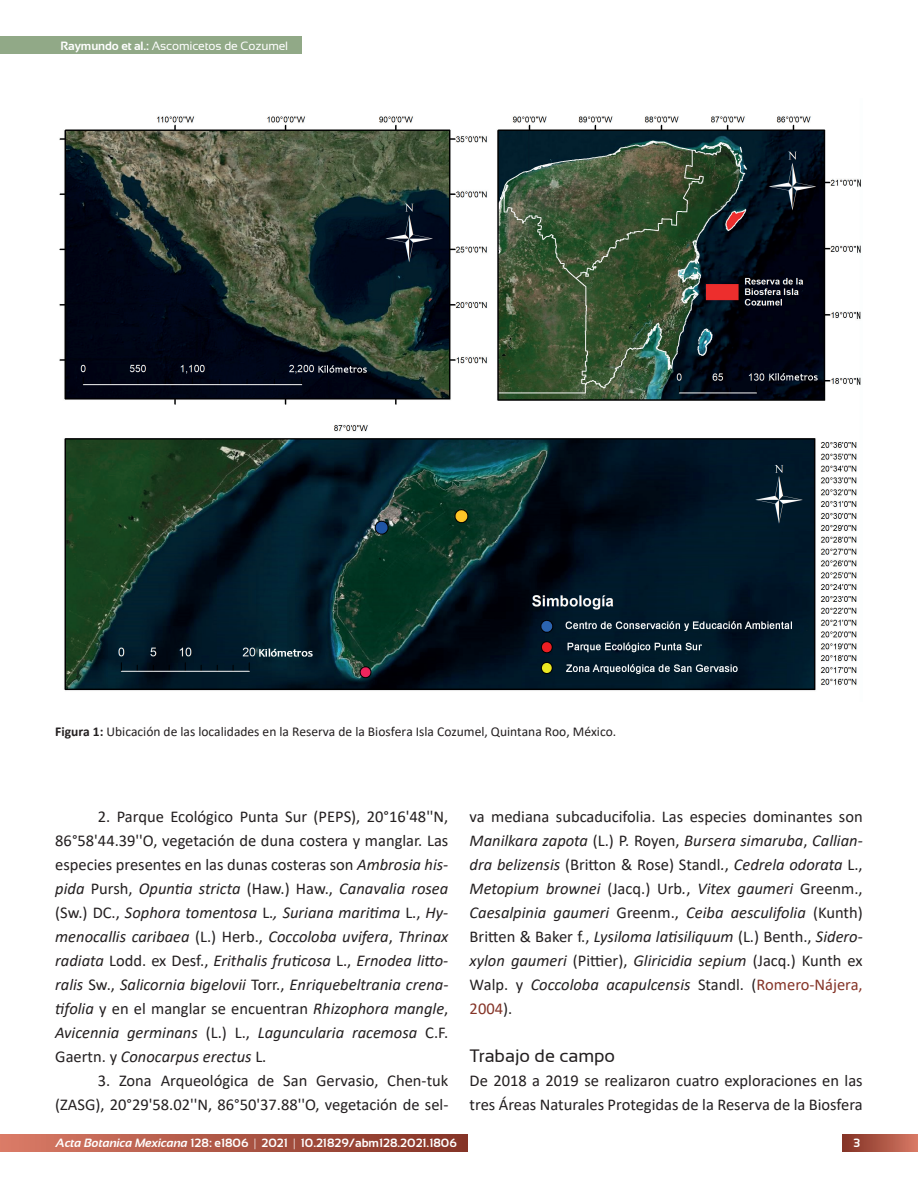
<style>
.page{position:relative;width:918px;height:1188px;background:#fff}
.page>*{position:absolute;margin:0;border:0;box-sizing:border-box;transform-origin:0 0}
.t1{font:18px "Sansation";color:#231f20}
.t2{font:italic 16.5px/24px "Calibri";color:#231f20;text-align:justify}
.t3{font:16.5px/24px "Calibri";color:#231f20;text-align:right}
.t4{font:13.5px "Calibri";color:#231f20}
.t5{font:700 12px "Sansation";color:#fff}
.t6{font:12px "Sansation";letter-spacing:-.01em;color:#fff}
.s1{font-weight:700}
.s2{font-style:normal}
.s3{font-style:normal;color:#853427}
.s4{font-style:italic}
.s5{font-weight:300}
</style>
<div class="page">
<div style="left:0;top:37px;width:301px;height:17px;background:#91a987"></div>
<div style="left:843px;top:1134px;width:75px;height:17px;background:linear-gradient(to right,#833225,#d77964)"></div>
<div style="left:0;top:1134px;width:467px;height:17px;background:linear-gradient(to right,#d87a65,#833225)"></div>
<img style="left:59px;top:116px;width:802px;height:575px">
<p class="t6" style="left:61px;top:39px;width:229px"><span class="s1">Raymundo et al.:</span> Ascomicetos de Cozumel</p>
<p class="t4" style="left:55px;top:722px;width:563px"><span class="s1">Figura 1:</span> Ubicación de las localidades en la Reserva de la Biosfera Isla Cozumel, Quintana Roo, México.</p>
<p class="t2" style="left:55px;top:804px;width:395px;text-indent:43px"><span class="s2">2. Parque Ecológico Punta Sur (PEPS), 20°16'48''N, 86°58'44.39''O, vegetación de duna costera y manglar. Las especies presentes en las dunas costeras son</span> Ambrosia his&shy;pida <span class="s2">Pursh,</span> Opuntia stricta <span class="s2">(Haw.) Haw.,</span> Canavalia rosea <span class="s2">(Sw.) DC.,</span> Sophora tomentosa <span class="s2">L.</span>, Suriana maritima <span class="s2">L.,</span> Hy&shy;menocallis caribaea <span class="s2">(L.) Herb.,</span> Coccoloba uvifera<span class="s2">,</span> Thrinax radiata <span class="s2">Lodd. ex Desf.,</span> Erithalis fruticosa <span class="s2">L.,</span> Ernodea litto&shy;ralis <span class="s2">Sw.,</span> Salicornia bigelovii <span class="s2">Torr.,</span> Enriquebeltrania crena&shy;tifolia <span class="s2">y en el manglar se encuentran</span> Rhizophora mangle<span class="s2">, </span>Avicennia germinans <span class="s2">(L.) L.,</span> Laguncularia racemosa <span class="s2">C.F.<br>Gaertn. y</span> Conocarpus erectus <span class="s2">L.</span></p>
<p class="t3" style="left:55px;top:1068px;width:395px">3. Zona Arqueológica de San Gervasio, Chen-tuk (ZASG), 20°29'58.02''N, 86°50'37.88''O, vegetación de sel-</p>
<p class="t2" style="left:470px;top:804px;width:395px"><span class="s2">va mediana subcaducifolia. Las especies dominantes son </span>Manilkara zapota <span class="s2">(L.) P. Royen,</span> Bursera simaruba<span class="s2">,</span> Callian&shy;dra belizensis <span class="s2">(Britton &amp; Rose) Standl</span>.<span class="s2">,</span> Cedrela odorata <span class="s2">L., </span>Metopium brownei <span class="s2">(Jacq.) Urb</span>.<span class="s2">,</span> Vitex gaumeri <span class="s2">Greenm., </span>Caesalpinia gaumeri <span class="s2">Greenm.,</span> Ceiba aesculifolia <span class="s2">(Kunth)<br>Britten &amp; Baker f.,</span> Lysiloma latisiliquum <span class="s2">(L.) Benth.,</span> Sidero&shy;xylon gaumeri <span class="s2">(Pittier),</span> Gliricidia sepium <span class="s2">(Jacq.) Kunth ex Walp. y</span> Coccoloba acapulcensis <span class="s2">Standl. (</span><span class="s3">Romero-Nájera, 2004</span><span class="s2">).</span></p>
<p class="t1" style="left:470px;top:1046px;width:147px">Trabajo de campo</p>
<p class="t3" style="left:470px;top:1068px;width:395px;text-align:left">De 2018 a 2019 se realizaron cuatro exploraciones en las tres Áreas Naturales Protegidas de la Reserva de la Biosfera</p>
<p class="t5" style="left:56px;top:1136px;width:402px"><span class="s4">Acta Botanica Mexicana</span> 128: e1806 <span class="s5">|</span> 2021 <span class="s5">|</span> 10.21829/abm128.2021.1806</p>
<p class="t5" style="left:853px;top:1136px;width:8px">3</p>
</div>
